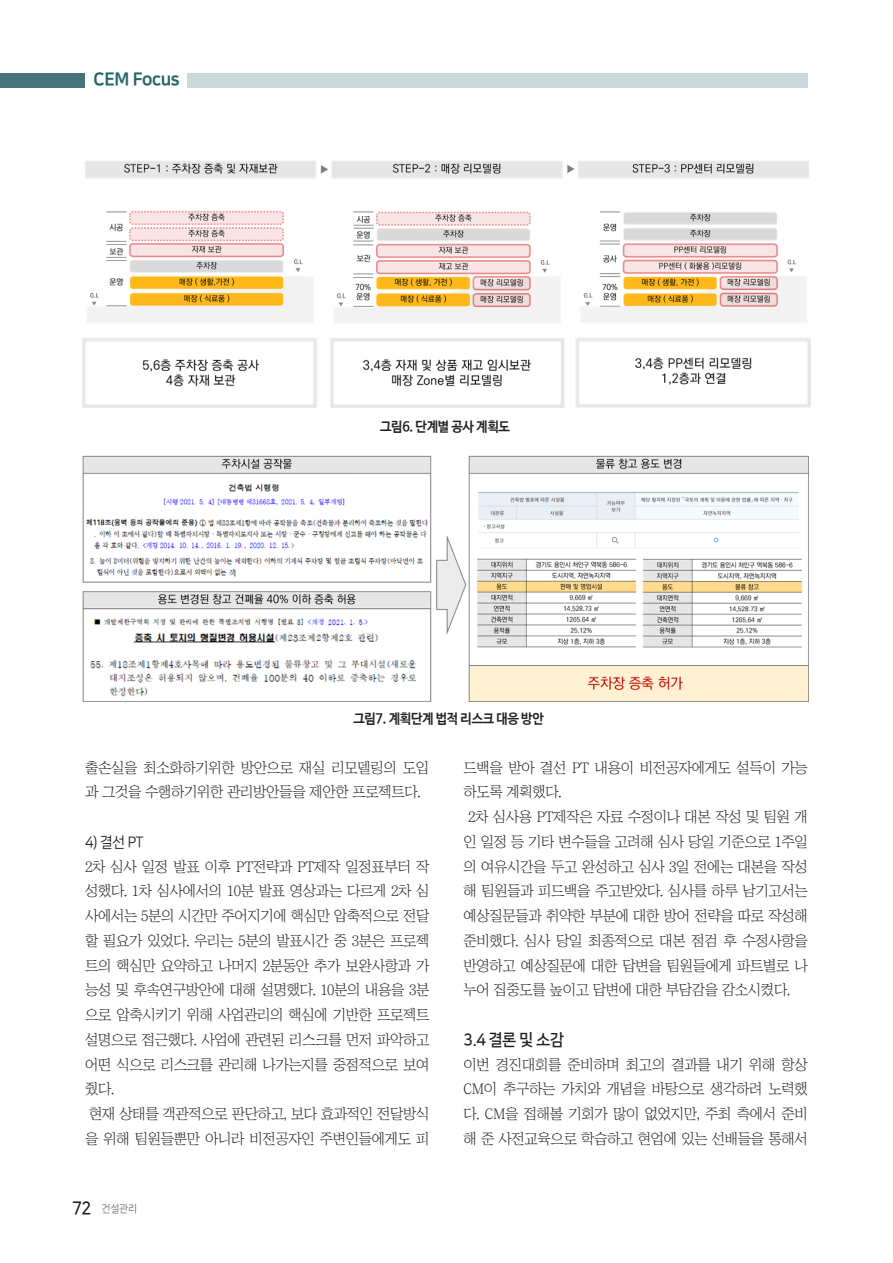
<style>
.page{position:relative;width:893px;height:1263px;background:#fff}
.page>*{position:absolute;margin:0;border:0;box-sizing:border-box;transform-origin:0 0}
.t1{font:18px "Nanum Square EB";letter-spacing:-.025em;color:#22666c;scale:.95 1}
.t2{font:16.5px "Nanum Square B";color:#231f20;scale:.95 1}
.t3{font:15px "Nanum Square R";color:#231f20;scale:.95 1}
.t4{font:14.7px/24.8px "Chosunilbo NM";letter-spacing:-.025em;color:#231f20}
.t5{font:700 13.5px "Nanum Barun Gothic";letter-spacing:-.025em;color:#231f20;scale:.95 1}
.t6{font:10.5px "Nanum Square R";color:#6c6d70;scale:.95 1}
.s1{font-family:"Nanum Square B";font-size:18px;color:#231f20}
</style>
<div class="page">
<div style="left:187px;top:73px;width:621px;height:15px;background:#cbd9da"></div>
<div style="left:0;top:73px;width:85px;height:15px;background:#47747b"></div>
<img style="left:83px;top:161px;width:727px;height:247px">
<img style="left:82px;top:455px;width:726px;height:247px">
<p class="t1" style="left:94px;top:69px;width:92px">CEM Focus</p>
<p class="t5" style="left:380px;top:419px;width:138px">그림6. 단계별 공사 계획도</p>
<p class="t5" style="left:353px;top:711px;width:202px">그림7. 계획단계 법적 리스크 대응 방안</p>
<p class="t4" style="left:85px;top:755px;width:346px">출손실을 최소화하기위한 방안으로 재실 리모델링의 도입 과 그것을 수행하기위한 관리방안들을 제안한 프로젝트다.</p>
<p class="t3" style="left:85px;top:834px;width:63px">4) 결선 PT</p>
<p class="t4" style="left:85px;top:854px;width:346px">2차 심사 일정 발표 이후 PT전략과 PT제작 일정표부터 작 성했다. 1차 심사에서의 10분 발표 영상과는 다르게 2차 심 사에서는 5분의 시간만 주어지기에 핵심만 압축적으로 전달 할 필요가 있었다. 우리는 5분의 발표시간 중 3분은 프로젝 트의 핵심만 요약하고 나머지 2분동안 추가 보완사항과 가 능성 및 후속연구방안에 대해 설명했다. 10분의 내용을 3분 으로 압축시키기 위해 사업관리의 핵심에 기반한 프로젝트 설명으로 접근했다. 사업에 관련된 리스크를 먼저 파악하고 어떤 식으로 리스크를 관리해 나가는지를 중점적으로 보여 줬다.<br>현재 상태를 객관적으로 판단하고, 보다 효과적인 전달방식 을 위해 팀원들뿐만 아니라 비전공자인 주변인들에게도 피</p>
<p class="t6" style="left:72px;top:1204px;width:70px"><span class="s1">72</span> 건설관리</p>
<p class="t4" style="left:463px;top:755px;width:346px">드백을 받아 결선 PT 내용이 비전공자에게도 설득이 가능</p>
<p class="t4" style="left:463px;top:780px;width:100px">하도록 계획했다.</p>
<p class="t4" style="left:468px;top:804px;width:341px">2차 심사용 PT제작은 자료 수정이나 대본 작성 및 팀원 개</p>
<p class="t4" style="left:463px;top:829px;width:346px">인 일정 등 기타 변수들을 고려해 심사 당일 기준으로 1주일</p>
<p class="t4" style="left:463px;top:854px;width:346px">의 여유시간을 두고 완성하고 심사 3일 전에는 대본을 작성</p>
<p class="t4" style="left:463px;top:879px;width:346px">해 팀원들과 피드백을 주고받았다. 심사를 하루 남기고서는</p>
<p class="t4" style="left:463px;top:903px;width:346px">예상질문들과 취약한 부분에 대한 방어 전략을 따로 작성해</p>
<p class="t4" style="left:463px;top:928px;width:346px">준비했다. 심사 당일 최종적으로 대본 점검 후 수정사항을</p>
<p class="t4" style="left:463px;top:953px;width:346px">반영하고 예상질문에 대한 답변을 팀원들에게 파트별로 나</p>
<p class="t4" style="left:463px;top:978px;width:328px">누어 집중도를 높이고 답변에 대한 부담감을 감소시켰다.</p>
<p class="t2" style="left:463px;top:1031px;width:107px">3.4 결론 및 소감</p>
<p class="t4" style="left:463px;top:1052px;width:346px;text-align:justify">이번 경진대회를 준비하며 최고의 결과를 내기 위해 항상 CM이 추구하는 가치와 개념을 바탕으로 생각하려 노력했 다. CM을 접해볼 기회가 많이 없었지만, 주최 측에서 준비 해 준 사전교육으로 학습하고 현업에 있는 선배들을 통해서</p>
</div>
